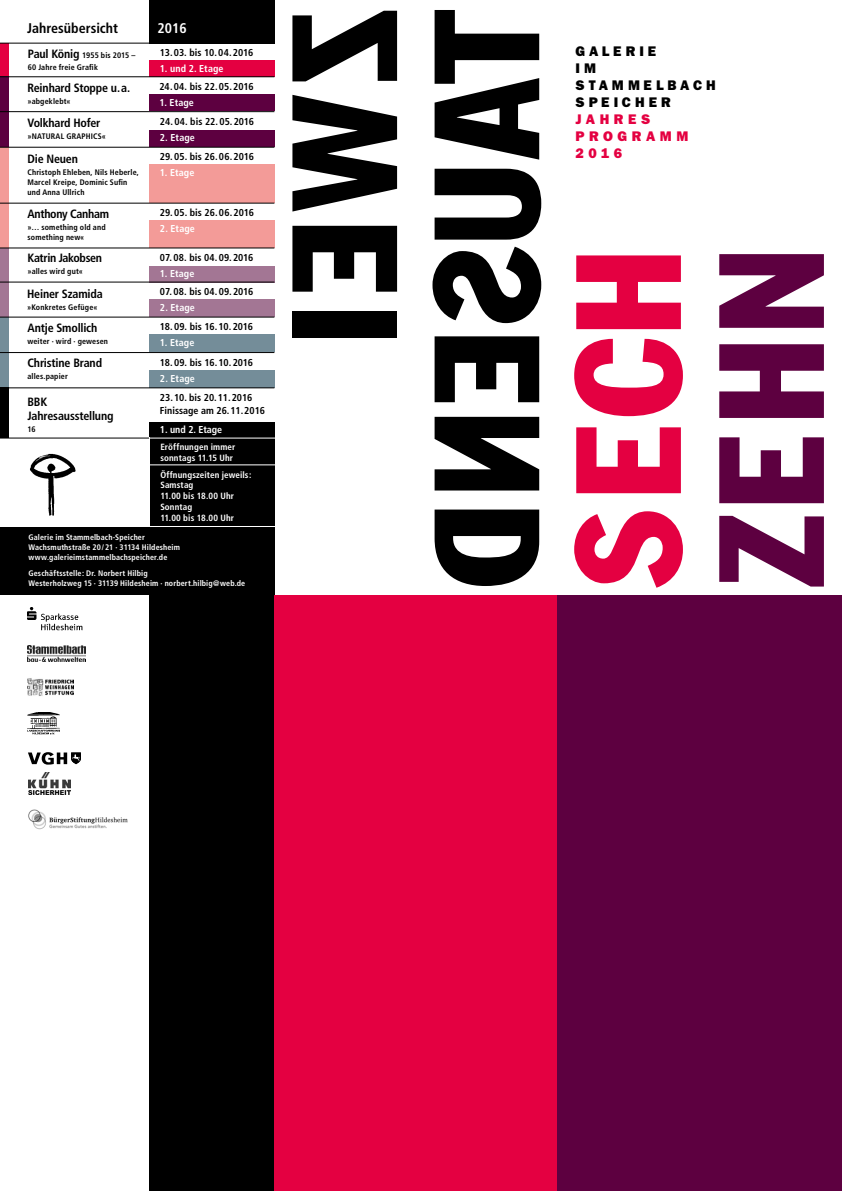
<style>
.page{position:relative;width:842px;height:1191px;background:#fff}
.page>*{position:absolute;margin:0;border:0;box-sizing:border-box;transform-origin:0 0}
.t1{font:condensed 147px "Franklin Gothic";color:#e40041}
.t2{font:condensed 147px "Franklin Gothic";color:#5d0040}
.t3{font:800 14px/17px "Franklin Gothic";letter-spacing:.285em;color:#000}
.t4{font:800 14px/17px "Franklin Gothic";letter-spacing:.325em;color:#e40041}
.t5{font:700 condensed 14px "Frutiger";color:#000}
.t6{font:700 condensed 14px "Frutiger";color:#fff}
.t7{font:700 condensed 12px/14.4px "Frutiger";letter-spacing:-.02em;color:#000}
.t8{font:700 condensed 10px/13px "Frutiger";color:#000}
.t9{font:700 condensed 10px "Frutiger";letter-spacing:.005em;color:#fff}
.t10{font:700 condensed 9px/10.8px "Frutiger";letter-spacing:.015em;color:#fff}
.t11{font:700 condensed 8px/10px "Frutiger";letter-spacing:.015em;color:#000}
.t12{font:700 condensed 8px/10px "Frutiger";letter-spacing:.015em;color:#fff}
.s1{font-size:12px}
</style>
<div class="page">
<div style="left:149px;top:220px;width:125px;height:28px;background:#f39b98"></div>
<div style="left:149px;top:300px;width:125px;height:17px;background:#a37694"></div>
<div style="left:149px;top:370px;width:125px;height:17px;background:#748d99"></div>
<div style="left:149px;top:590px;width:125px;height:601px;background:#000"></div>
<div style="left:149px;top:0;width:125px;height:43px;background:#000"></div>
<div style="left:149px;top:422px;width:125px;height:104px;background:#000"></div>
<hr style="left:146px;top:464px;width:130px;height:1px;background:#fff">
<svg style="left:28px;top:752px;width:53px;height:12px"></svg>
<img style="left:28px;top:678px;width:46px;height:18px">
<img style="left:28px;top:809px;width:100px;height:21px">
<img style="left:28px;top:712px;width:31px;height:22px">
<img style="left:28px;top:607px;width:55px;height:24px">
<img style="left:28px;top:645px;width:58px;height:16px">
<img style="left:29px;top:773px;width:41px;height:21px">
<div style="left:0;top:526px;width:274px;height:69px;background:#000"></div>
<hr style="left:0;top:437px;width:276px;height:1px;background:#fff">
<div style="left:0;top:76px;width:9px;height:71px;background:#5d0040"></div>
<div style="left:0;top:44px;width:9px;height:32px;background:#e40041"></div>
<div style="left:0;top:148px;width:9px;height:100px;background:#f39b98"></div>
<div style="left:0;top:248px;width:9px;height:68px;background:#a37694"></div>
<div style="left:0;top:316px;width:9px;height:71px;background:#748d99"></div>
<div style="left:0;top:388px;width:9px;height:50px;background:#000"></div>
<hr style="left:0;top:43px;width:274px;height:1px;background:#000">
<hr style="left:0;top:247px;width:274px;height:1px;background:#000">
<hr style="left:0;top:316px;width:274px;height:1px;background:#000">
<hr style="left:0;top:437px;width:149px;height:1px;background:#000">
<img style="left:30px;top:453px;width:46px;height:63px">
<div style="left:274px;top:595px;width:285px;height:596px;background:#e40041"></div>
<div style="left:558px;top:595px;width:284px;height:596px;background:#5d0040"></div>
<div style="left:149px;top:94px;width:125px;height:17px;background:#5d0040"></div>
<div style="left:149px;top:60px;width:125px;height:17px;background:#e40041"></div>
<div style="left:149px;top:130px;width:125px;height:17px;background:#5d0040"></div>
<div style="left:149px;top:265px;width:125px;height:17px;background:#a37694"></div>
<div style="left:149px;top:334px;width:125px;height:18px;background:#748d99"></div>
<div style="left:149px;top:165px;width:125px;height:38px;background:#f39b98"></div>
<hr style="left:0;top:76px;width:274px;height:1px;background:#000">
<hr style="left:0;top:111px;width:274px;height:1px;background:#000">
<hr style="left:0;top:147px;width:274px;height:1px;background:#000">
<hr style="left:0;top:281px;width:274px;height:1px;background:#000">
<hr style="left:0;top:352px;width:274px;height:1px;background:#000">
<hr style="left:0;top:203px;width:274px;height:1px;background:#000">
<hr style="left:0;top:387px;width:274px;height:1px;background:#000">
<hr style="left:0;top:526px;width:275px;height:1px;background:#fff">
<h2 class="t5" style="left:27px;top:20px;width:92px">Jahresübersicht</h2>
<p class="t11" style="left:28px;top:49px;width:109px;line-height:12px"><span class="s1">Paul König</span> 1955 bis 2015 –<br>60 Jahre freie Grafik</p>
<h3 class="t7" style="left:27px;top:81px;width:104px">Reinhard Stoppe u.a.</h3>
<p class="t11" style="left:27px;top:96px;width:45px">»abgeklebt«</p>
<h3 class="t7" style="left:27px;top:116px;width:74px">Volkhard Hofer</h3>
<p class="t11" style="left:27px;top:131px;width:80px">»NATURAL GRAPHICS«</p>
<h3 class="t7" style="left:27px;top:151px;width:52px">Die Neuen</h3>
<p class="t11" style="left:27px;top:167px;width:113px">Christoph Ehleben, Nils Heberle,<br>Marcel Kreipe, Dominic Sufin und Anna Ullrich</p>
<h3 class="t7" style="left:27px;top:207px;width:83px">Anthony Canham</h3>
<p class="t11" style="left:27px;top:223px;width:80px">»… something old and something new«</p>
<h3 class="t7" style="left:27px;top:251px;width:76px">Katrin Jakobsen</h3>
<p class="t11" style="left:27px;top:267px;width:57px">»alles wird gut«</p>
<h3 class="t7" style="left:27px;top:286px;width:77px">Heiner Szamida</h3>
<p class="t11" style="left:27px;top:302px;width:72px">»Konkretes Gefüge«</p>
<h3 class="t7" style="left:27px;top:321px;width:71px">Antje Smollich</h3>
<p class="t11" style="left:27px;top:336px;width:82px">weiter · wird · gewesen</p>
<h3 class="t7" style="left:27px;top:356px;width:76px">Christine Brand</h3>
<p class="t11" style="left:27px;top:371px;width:42px">alles.papier</p>
<h3 class="t7" style="left:27px;top:394px;width:88px">BBK<br>Jahresausstellung</h3>
<p class="t11" style="left:27px;top:424px;width:10px">16</p>
<h2 class="t6" style="left:158px;top:20px;width:31px">2016</h2>
<p class="t8" style="left:160px;top:46px;width:95px">13.03. bis 10.04.2016</p>
<p class="t9" style="left:160px;top:63px;width:65px">1. und 2. Etage</p>
<p class="t8" style="left:159px;top:80px;width:96px">24.04. bis 22.05.2016</p>
<p class="t9" style="left:159px;top:96px;width:36px">1. Etage</p>
<p class="t8" style="left:160px;top:115px;width:96px">24.04. bis 22.05.2016</p>
<p class="t9" style="left:160px;top:131px;width:36px">2. Etage</p>
<p class="t8" style="left:160px;top:150px;width:95px">29.05. bis 26.06.2016</p>
<p class="t9" style="left:160px;top:167px;width:36px">1. Etage</p>
<p class="t8" style="left:160px;top:206px;width:95px">29.05. bis 26.06.2016</p>
<p class="t9" style="left:160px;top:223px;width:36px">2. Etage</p>
<p class="t8" style="left:160px;top:251px;width:95px">07.08. bis 04.09.2016</p>
<p class="t9" style="left:160px;top:267px;width:36px">1. Etage</p>
<p class="t8" style="left:160px;top:285px;width:95px">07.08. bis 04.09.2016</p>
<p class="t9" style="left:160px;top:302px;width:36px">2. Etage</p>
<p class="t8" style="left:160px;top:320px;width:95px">18.09. bis 16.10.2016</p>
<p class="t9" style="left:160px;top:337px;width:36px">1. Etage</p>
<p class="t8" style="left:160px;top:356px;width:95px">18.09. bis 16.10.2016</p>
<p class="t9" style="left:160px;top:372px;width:36px">2. Etage</p>
<p class="t8" style="left:160px;top:391px;width:107px">23.10. bis 20.11.2016<br>Finissage am 26.11.2016</p>
<p class="t9" style="left:160px;top:423px;width:64px">1. und 2. Etage</p>
<p class="t10" style="left:160px;top:441px;width:76px">Eröffnungen immer sonntags 11.15 Uhr</p>
<p class="t10" style="left:160px;top:469px;width:93px">Öffnungszeiten jeweils:<br>Samstag<br>11.00 bis 18.00 Uhr<br>Sonntag<br>11.00 bis 18.00 Uhr</p>
<p class="t12" style="left:29px;top:532px;width:153px">Galerie im Stammelbach-Speicher<br>Wachsmuthstraße 20/21 · 31134 Hildesheim www.galerieimstammelbachspeicher.de</p>
<p class="t12" style="left:29px;top:568px;width:218px">Geschäftsstelle: Dr. Norbert Hilbig<br>Westerholzweg 15 · 31139 Hildesheim · norbert.hilbig@web.de</p>
<h2 class="t3" style="left:575px;top:43px;width:142px">GALERIE<br>I M<br>STAMMELBACH<br>SPEICHER</h2>
<h2 class="t4" style="left:575px;top:111px;width:115px">JAHRES<br>PROGRAMM<br>2016</h2>
<h1 class="t1" style="left:539px;top:586px;width:339px;rotate:-90deg">SECH</h1>
<h1 class="t2" style="left:682px;top:586px;width:341px;rotate:-90deg">ZEHN</h1>
</div>
